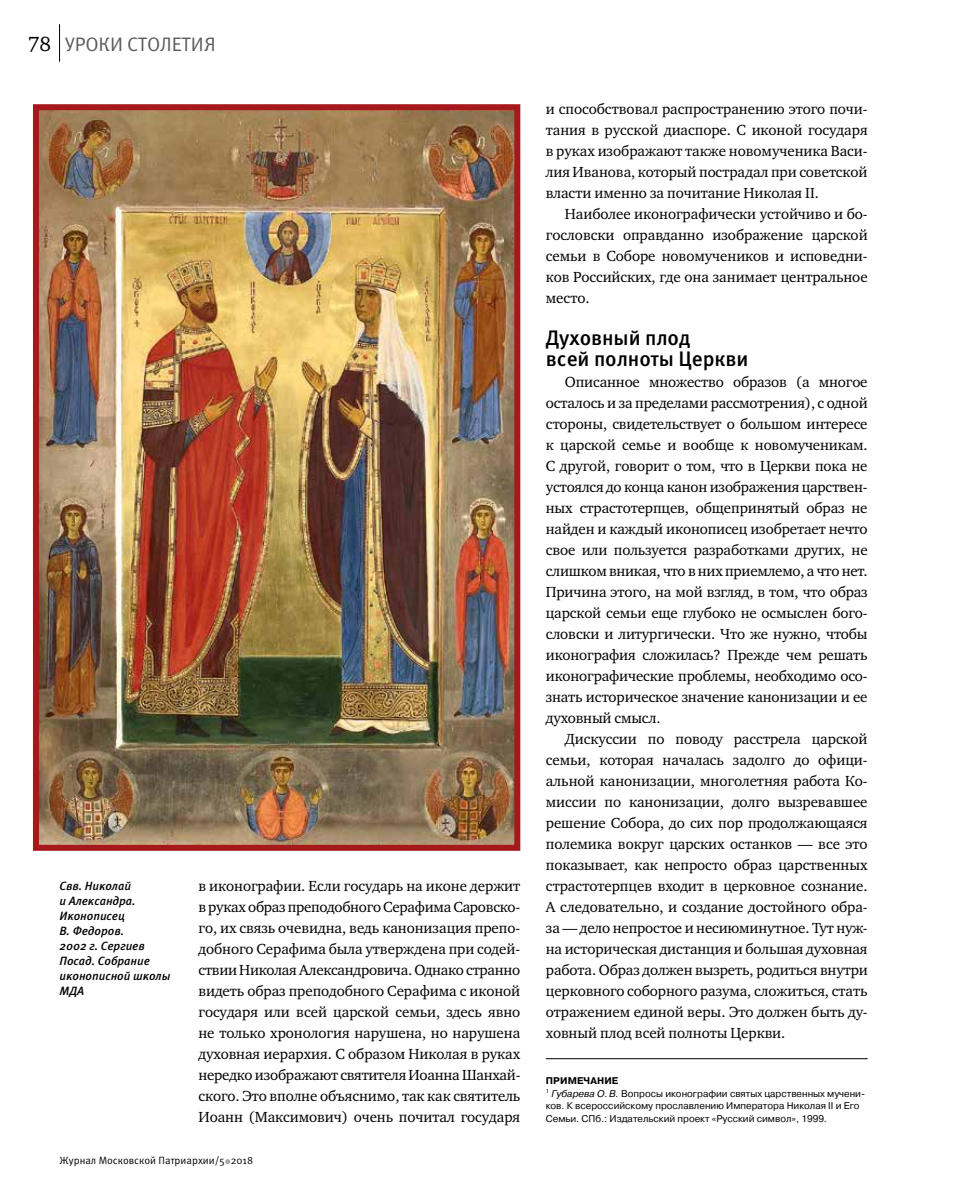
<style>
.page{position:relative;width:957px;height:1191px;background:#fff}
.page>*{position:absolute;margin:0;border:0;box-sizing:border-box;transform-origin:0 0}
.t1{font:500 21px/21px "Meta Pro";letter-spacing:-.005em;color:#000}
.t2{font:19.5px "Meta Pro";letter-spacing:-.005em;color:#58595b}
.t3{font:15px/21px "Charter ITC";letter-spacing:-.005em;color:#000;text-align:justify}
.t4{font:italic 500 12px/15px "Meta Pro";letter-spacing:-.005em;color:#000}
.t5{font:10.5px "Meta Pro";color:#000}
.t6{font:9.75px/12.8px "Pragmatica";color:#000}
.s1{font-family:"Charter ITC";font-size:21px;color:#000}
.s2{font-weight:700}
.s3{font-style:italic}
</style>
<div class="page">
<hr style="left:59px;top:24px;width:1px;height:38px;background:#000">
<svg style="left:225px;top:1159px;width:5px;height:5px"></svg>
<img style="left:40px;top:111px;width:473px;height:732px">
<div style="left:33px;top:104px;width:487px;height:746px;border:6px solid #a5181c"></div>
<hr style="left:546px;top:1058px;width:321px;height:1px;background:#000">
<h2 class="t2" style="left:28px;top:32px;width:189px"><span class="s1">78</span> УРОКИ СТОЛЕТИЯ</h2>
<p class="t4" style="left:60px;top:879px;width:112px">Свв. Николай<br>и Александра.<br>Иконописец<br>В. Федоров.<br>2002 г. Сергиев<br>Посад. Собрание иконописной школы<br>МДА</p>
<p class="t3" style="left:198px;top:875px;width:323px">в -иконографии. Если государь на иконе держит в руках образ преподобного Серафима Саровско&shy;го, их связь очевидна, ведь канонизация препо&shy;добного Серафима была утверждена при содей&shy;ствии Николая Александровича. Однако странно видеть образ преподобного Серафима с иконой государя или всей царской семьи, здесь явно не только хронология нарушена, но нарушена духовная иерархия. С образом Николая в руках нередко изображают святителя Иоанна Шанхай&shy;ского. Это вполне объяснимо, так как святитель Иоанн (Максимович) очень почитал государя</p>
<p class="t5" style="left:60px;top:1153px;width:195px">Журнал Московской Патриархии/5 2018</p>
<p class="t3" style="left:546px;top:98px;width:323px">и способствовал распространению этого почи&shy;тания в русской диаспоре. С иконой государя в руках изображают также новомученика Васи&shy;лия Иванова, который пострадал при советской власти именно за почитание Николая II.</p>
<p class="t3" style="left:546px;top:203px;width:323px;text-indent:19px">Наиболее иконографически устойчиво и бо&shy;гословски оправданно изображение царской семьи в Соборе новомучеников и исповедни&shy;ков Российских, где она занимает центральное место.</p>
<h1 class="t1" style="left:546px;top:328px;width:204px">Духовный плод<br>всей полноты Церкви</h1>
<p class="t3" style="left:546px;top:371px;width:323px;text-indent:19px">Описанное множество образов (а многое осталось и за пределами рассмотрения), с одной стороны, свидетельствует о большом интересе к царской семье и вообще к новомученикам.<br>С другой, говорит о том, что в Церкви пока не устоялся до конца канон изображения царствен&shy;ных страстотерпцев, общепринятый образ не найден и каждый иконописец изобретает нечто свое или пользуется разработками других, не слишком вникая, что в них приемлемо, а что нет.<br>Причина этого, на мой взгляд, в том, что образ царской семьи еще глубоко не осмыслен бого&shy;словски и литургически. Что же нужно, чтобы иконография сложилась? Прежде чем решать иконографические проблемы, необходимо осо&shy;знать историческое значение канонизации и ее духовный смысл.</p>
<p class="t3" style="left:546px;top:728px;width:323px;text-indent:19px">Дискуссии по поводу расстрела царской семьи, которая началась задолго до офици&shy;альной канонизации, многолетняя работа Ко&shy;миссии по канонизации, долго вызревавшее решение Собора, до сих пор продолжающаяся полемика вокруг царских останков — все это показывает, как непросто образ царственных страстотерпцев входит в церковное сознание.<br>А следовательно, и создание достойного обра&shy;за — дело непростое и несиюминутное. Тут нуж&shy;на историческая дистанция и большая духовная работа. Образ должен вызреть, родиться внутри церковного соборного разума, сложиться, стать отражением единой веры. Это должен быть ду&shy;ховный плод всей полноты Церкви.</p>
<p class="t6" style="left:546px;top:1074px;width:321px"><span class="s2">ПРИМЕЧАНИЕ<br></span><sup>1</sup> <span class="s3">Губарева О.В.</span> Вопросы иконографии святых царственных мучени&shy;ков. К всероссийскому прославлению Императора Николая II и Его Семьи. СПб.: Издательский проект «Русский символ», 1999.</p>
</div>
